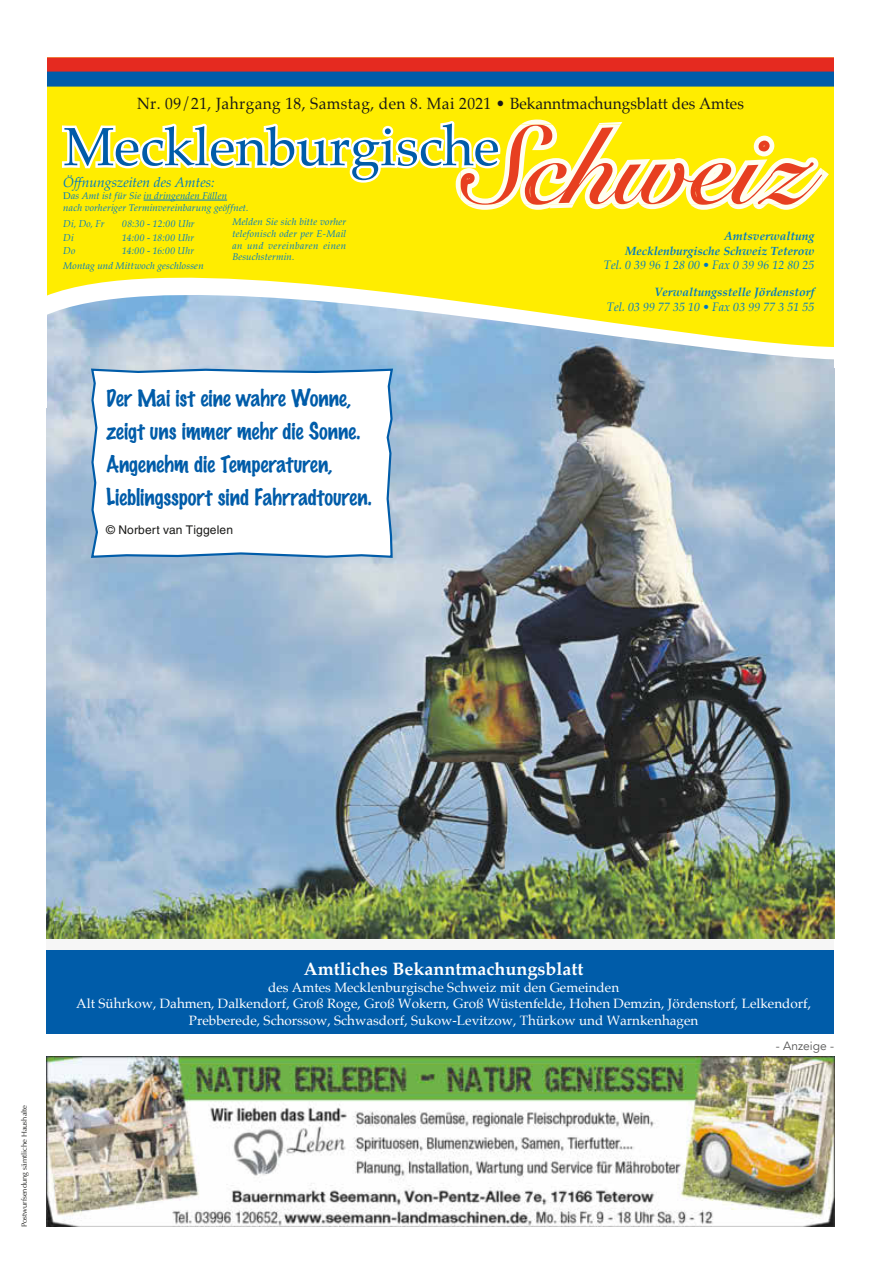
<style>
.page{position:relative;width:881px;height:1263px;background:#fff}
.page>*{position:absolute;margin:0;border:0;box-sizing:border-box;transform-origin:0 0}
.t1{font:700 108.9px "Snell Roundhand";color:#e73f20;scale:.96 1}
.t2{font:53.85px "Palatino";color:#005ca9}
.t3{font:100 21px/33px "Marker Felt";letter-spacing:-.005em;color:#005ca9}
.t4{font:700 18px "Palatino";color:#fff}
.t5{font:16.35px "Palatino";color:#1a1a18;scale:.95 1}
.t6{font:italic 13.8px "Palatino LT";color:#007ac3}
.t7{font:13.5px/16.5px "Palatino";color:#fff;text-align:center}
.t8{font:italic 700 12px/14.4px "Palatino";color:#007ac3;text-align:right}
.t9{font:italic 12px "Palatino";color:#007ac3}
.t10{font:12px "Helvetica LT";letter-spacing:.015em;color:#1a1a18}
.t11{font:12px "Avenir";color:#565655}
.t12{font:italic 9.75px/11.7px "Palatino LT";letter-spacing:.015em;color:#007ac3}
.t13{font:italic 9.75px "Palatino";letter-spacing:.025em;color:#007ac3}
.t14{font:7.5px "Optima LT";color:#1a1a18}
.s1{font-style:normal}
</style>
<div class="page">
<img style="left:47px;top:470px;width:786px;height:468px">
<div style="left:47px;top:950px;width:786px;height:84px;background:#005ca9"></div>
<svg style="left:46px;top:92px;width:789px;height:373px;background:#e3df61"></svg>
<svg style="left:47px;top:66px;width:786px;height:26px"></svg>
<div style="left:0;top:45px;width:47px;height:363px;background:#fff"></div>
<div style="left:833px;top:45px;width:47px;height:323px;background:#fff"></div>
<svg style="left:59px;top:57px;width:769px;height:549px;background:#c9c978"></svg>
<hr style="left:143px;top:200px;width:84px;height:1px;background:#007ac3">
<img style="left:47px;top:1057px;width:786px;height:170px">
<svg style="left:90px;top:367px;width:304px;height:192px"></svg>
<p class="t5" style="left:137px;top:90px;width:640px">Nr. 09/21, Jahrgang 18, Samstag, den 8. Mai 2021 • Bekanntmachungsblatt des Amtes</p>
<h2 class="t2" style="left:63px;top:102px;width:437px">Mecklenburgische</h2>
<h1 class="t1" style="left:466px;top:101px;width:359px">Schweiz</h1>
<p class="t6" style="left:63px;top:175px;width:153px">Öffnungszeiten des Amtes:</p>
<p class="t12" style="left:63px;top:190px;width:187px"><span class="s1">D</span>as Amt ist für Sie in dringenden Fällen<br>nach vorheriger Terminvereinbarung geöffnet.</p>
<p class="t13" style="left:63px;top:216px;width:43px">Di, Do, Fr</p>
<p class="t13" style="left:122px;top:216px;width:74px">08:30 - 12:00 Uhr</p>
<p class="t13" style="left:63px;top:229px;width:12px">Di</p>
<p class="t13" style="left:122px;top:229px;width:73px">14:00 - 18:00 Uhr</p>
<p class="t13" style="left:63px;top:243px;width:14px">Do</p>
<p class="t13" style="left:122px;top:243px;width:73px">14:00 - 16:00 Uhr</p>
<p class="t12" style="left:63px;top:260px;width:142px">Montag und Mittwoch geschlossen</p>
<p class="t12" style="left:232px;top:216px;width:115px;text-align:justify">Melden Sie sich bitte vorher telefonisch oder per E-Mail an und vereinbaren einen Besuchstermin.</p>
<p class="t8" style="left:625px;top:229px;width:191px">Amtsverwaltung<br>Mecklenburgische Schweiz Teterow</p>
<p class="t9" style="left:603px;top:255px;width:212px">Tel. 0 39 96 1 28 00 • Fax 0 39 96 12 80 25</p>
<p class="t8" style="left:654px;top:285px;width:161px">Verwaltungsstelle Jördenstorf</p>
<p class="t9" style="left:606px;top:297px;width:209px">Tel. 03 99 77 35 10 • Fax 03 99 77 3 51 55</p>
<h3 class="t3" style="left:106px;top:382px;width:267px">Der Mai ist eine wahre Wonne, zeigt uns immer mehr die Sonne.<br>Angenehm die Temperaturen,<br>Lieblingssport sind Fahrradtouren.</h3>
<p class="t10" style="left:106px;top:523px;width:128px">© Norbert van Tiggelen</p>
<p class="t14" style="left:20px;top:1227px;width:124px;rotate:-90deg">Postwurfsendung sämtliche Haushalte</p>
<h3 class="t4" style="left:304px;top:954px;width:281px">Amtliches Bekanntmachungsblatt</h3>
<p class="t7" style="left:76px;top:979px;width:736px">des Amtes Mecklenburgische Schweiz mit den Gemeinden<br>Alt Sührkow, Dahmen, Dalkendorf, Groß Roge, Groß Wokern, Groß Wüstenfelde, Hohen Demzin, Jördenstorf, Lelkendorf,<br>Prebberede, Schorssow, Schwasdorf, Sukow-Levitzow, Thürkow und Warnkenhagen</p>
<p class="t11" style="left:775px;top:1039px;width:60px">- Anzeige -</p>
</div>
